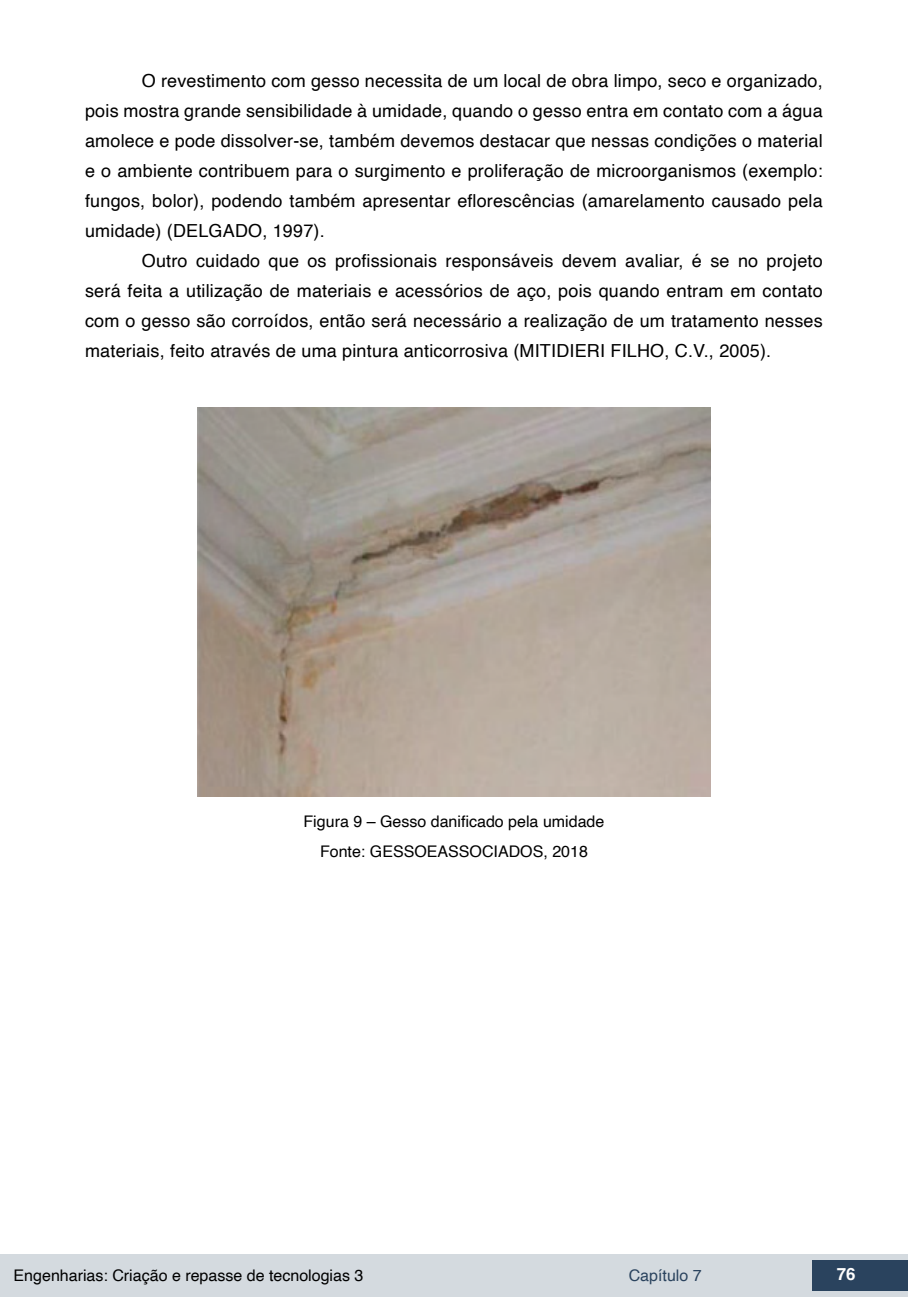
<style>
.page{position:relative;width:908px;height:1304px;background:#fff}
.page>*{position:absolute;margin:0;border:0;box-sizing:border-box;transform-origin:0 0}
.t1{font:18px/30px "Helvetica";letter-spacing:.01em;color:#000;text-align:justify}
.t2{font:700 16.8px "Helvetica";color:#fff}
.t3{font:16px/30.6px "Helvetica";color:#000;text-align:center}
.t4{font:16px "Helvetica";color:#2a435e}
</style>
<div class="page">
<div style="left:0;top:1254px;width:906px;height:43px;background:#d4dadf"></div>
<div style="left:812px;top:1261px;width:95px;height:30px;background:#2a435e"></div>
<img style="left:197px;top:407px;width:513px;height:389px">
<p class="t1" style="left:85px;top:66px;width:738px;text-indent:57px">O revestimento com gesso necessita de um local de obra limpo, seco e organizado, pois mostra grande sensibilidade à umidade, quando o gesso entra em contato com a água amolece e pode dissolver-se, também devemos destacar que nessas condições o material e o ambiente contribuem para o surgimento e proliferação de microorganismos (exemplo: fungos, bolor), podendo também apresentar eflorescências (amarelamento causado pela umidade) (DELGADO, 1997).</p>
<p class="t1" style="left:85px;top:246px;width:738px;text-indent:57px">Outro cuidado que os profissionais responsáveis devem avaliar, é se no projeto será feita a utilização de materiais e acessórios de aço, pois quando entram em contato com o gesso são corroídos, então será necessário a realização de um tratamento nesses materiais, feito através de uma pintura anticorrosiva (MITIDIERI FILHO, C.V., 2005).</p>
<p class="t3" style="left:303px;top:806px;width:302px">Figura 9 – Gesso danificado pela umidade<br>Fonte: GESSOEASSOCIADOS, 2018</p>
<p class="t3" style="left:14px;top:1260px;width:351px">Engenharias: Criação e repasse de tecnologias 3</p>
<p class="t4" style="left:628px;top:1263px;width:74px">Capítulo 7</p>
<p class="t2" style="left:836px;top:1264px;width:20px">76</p>
</div>
